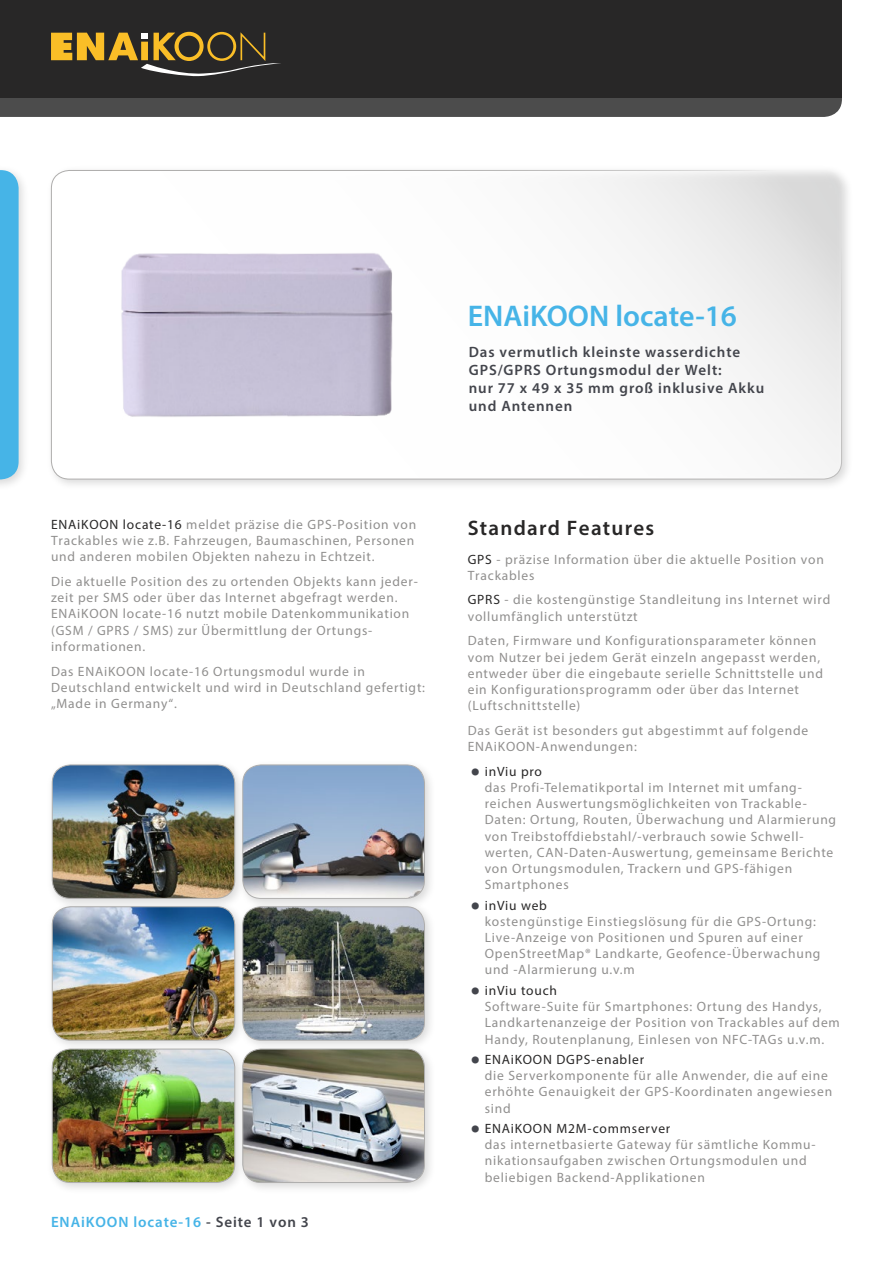
<style>
.page{position:relative;width:893px;height:1263px;background:#fff}
.page>*{position:absolute;margin:0;border:0;box-sizing:border-box;transform-origin:0 0}
.t1{font:600 30px "Myriad Pro";color:#46b4e7}
.t2{font:600 21px "Myriad Pro";letter-spacing:.06em;color:#282727}
.t3{font:600 15px/18px "Myriad Pro";letter-spacing:.06em;color:#43454c}
.t4{font:600 15px "Myriad Pro";letter-spacing:.06em;color:#46b4e7}
.t5{font:13.5px/16.2px "Myriad Pro";letter-spacing:.06em;color:#908f8e}
.s1{color:#282727}
.s2{color:#43454c}
.s3{font-weight:700;font-size:27px;color:#43454c}
</style>
<div class="page">
<div style="left:45px;top:164px;width:808px;height:327px;background:#000;opacity:.15"></div>
<svg style="left:51px;top:170px;width:791px;height:309px"></svg>
<div style="left:0;top:0;width:842px;height:98px;background:#282727"></div>
<div style="left:0;top:164px;width:30px;height:327px;background:#000;opacity:.15"></div>
<svg style="left:0;top:170px;width:19px;height:309px;background:#4cb6e7"></svg>
<svg style="left:0;top:32px;width:842px;height:85px"></svg>
<div style="left:46px;top:901px;width:200px;height:151px;background:#000;opacity:.15"></div>
<img style="left:52px;top:910px;width:183px;height:130px">
<div style="left:52px;top:906px;width:183px;height:134px;border:1px solid #afaead;border-radius:18px"></div>
<div style="left:237px;top:901px;width:199px;height:151px;background:#000;opacity:.15"></div>
<img style="left:243px;top:910px;width:181px;height:130px">
<div style="left:242px;top:906px;width:183px;height:134px;border:1px solid #afaead;border-radius:18px"></div>
<div style="left:46px;top:759px;width:200px;height:151px;background:#000;opacity:.15"></div>
<img style="left:52px;top:765px;width:183px;height:133px">
<div style="left:52px;top:764px;width:183px;height:135px;border:1px solid #afaead;border-radius:18px"></div>
<div style="left:237px;top:759px;width:199px;height:151px;background:#000;opacity:.15"></div>
<img style="left:243px;top:765px;width:181px;height:133px">
<div style="left:242px;top:764px;width:183px;height:135px;border:1px solid #afaead;border-radius:18px"></div>
<div style="left:237px;top:1043px;width:199px;height:151px;background:#000;opacity:.15"></div>
<img style="left:246px;top:1049px;width:178px;height:133px">
<div style="left:242px;top:1049px;width:183px;height:134px;border:1px solid #afaead;border-radius:18px"></div>
<img style="left:117px;top:244px;width:282px;height:178px">
<div style="left:46px;top:1043px;width:200px;height:151px;background:#000;opacity:.15"></div>
<img style="left:52px;top:1049px;width:183px;height:133px">
<div style="left:52px;top:1049px;width:183px;height:134px;border:1px solid #afaead;border-radius:18px"></div>
<h1 class="t1" style="left:468px;top:297px;width:271px">ENAiKOON locate-16</h1>
<p class="t3" style="left:469px;top:342px;width:297px">Das vermutlich kleinste wasserdichte<br>GPS/GPRS Ortungsmodul der Welt:<br>nur 77 x 49 x 35 mm groß inklusive Akku und Antennen</p>
<p class="t5" style="left:51px;top:516px;width:367px"><span class="s1">ENAiKOON locate-16</span> meldet präzise die GPS-Position von<br>Trackables wie z.B. Fahrzeugen, Baumaschinen, Personen und anderen mobilen Objekten nahezu in Echtzeit.</p>
<p class="t5" style="left:51px;top:573px;width:368px">Die aktuelle Position des zu ortenden Objekts kann jeder&shy;zeit per SMS oder über das Internet abgefragt werden.<br>ENAiKOON locate-16 nutzt mobile Datenkommunikation (GSM / GPRS / SMS) zur Übermittlung der Ortungs&shy;informationen.</p>
<p class="t5" style="left:51px;top:663px;width:376px">Das ENAiKOON locate-16 Ortungsmodul wurde in<br>Deutschland entwickelt und wird in Deutschland gefertigt: „Made in Germany“.</p>
<p class="t4" style="left:51px;top:1213px;width:259px">ENAiKOON locate-16 <span class="s2">- Seite 1 von 3</span></p>
<h2 class="t2" style="left:468px;top:514px;width:188px">Standard Features</h2>
<p class="t5" style="left:468px;top:551px;width:358px"><span class="s1">GPS</span> - präzise Information über die aktuelle Position von<br>Trackables</p>
<p class="t5" style="left:468px;top:592px;width:364px"><span class="s1">GPRS</span> - die kostengünstige Standleitung ins Internet wird vollumfänglich unterstützt</p>
<p class="t5" style="left:468px;top:632px;width:357px">Daten, Firmware und Konfigurationsparameter können vom Nutzer bei jedem Gerät einzeln angepasst werden, entweder über die eingebaute serielle Schnittstelle und ein Konfigurationsprogramm oder über das Internet (Luftschnittstelle)</p>
<p class="t5" style="left:468px;top:722px;width:342px">Das Gerät ist besonders gut abgestimmt auf folgende<br>ENAiKOON-Anwendungen:</p>
<p class="t5" style="left:485px;top:763px;width:353px;text-indent:-14px"><span class="s3">•</span> <span class="s1">inViu pro<br></span>das Profi-Telematikportal im Internet mit umfang&shy;reichen Auswertungsmöglichkeiten von Trackable-Daten: Ortung, Routen, Überwachung und Alarmierung von Treibstoffdiebstahl/-verbrauch sowie Schwell&shy;werten, CAN-Daten-Auswertung, gemeinsame Berichte von Ortungsmodulen, Trackern und GPS-fähigen Smartphones</p>
<p class="t5" style="left:485px;top:897px;width:337px;text-indent:-14px"><span class="s3">•</span> <span class="s1">inViu web<br></span>kostengünstige Einstiegslösung für die GPS-Ortung:<br>Live-Anzeige von Positionen und Spuren auf einer OpenStreetMap® Landkarte, Geofence-Überwachung und -Alarmierung u.v.m</p>
<p class="t5" style="left:485px;top:982px;width:357px;text-indent:-14px"><span class="s3">•</span> <span class="s1">inViu touch<br></span>Software-Suite für Smartphones: Ortung des Handys, Landkartenanzeige der Position von Trackables auf dem Handy, Routenplanung, Einlesen von NFC-TAGs u.v.m.</p>
<p class="t5" style="left:485px;top:1051px;width:349px;text-indent:-14px"><span class="s3">•</span> <span class="s1">ENAiKOON DGPS-enabler<br></span>die Serverkomponente für alle Anwender, die auf eine erhöhte Genauigkeit der GPS-Koordinaten angewiesen sind</p>
<p class="t5" style="left:485px;top:1120px;width:332px;text-indent:-14px"><span class="s3">•</span> <span class="s1">ENAiKOON M2M-commserver<br></span>das internetbasierte Gateway für sämtliche Kommu&shy;nikationsaufgaben zwischen Ortungsmodulen und beliebigen Backend-Applikationen</p>
</div>
